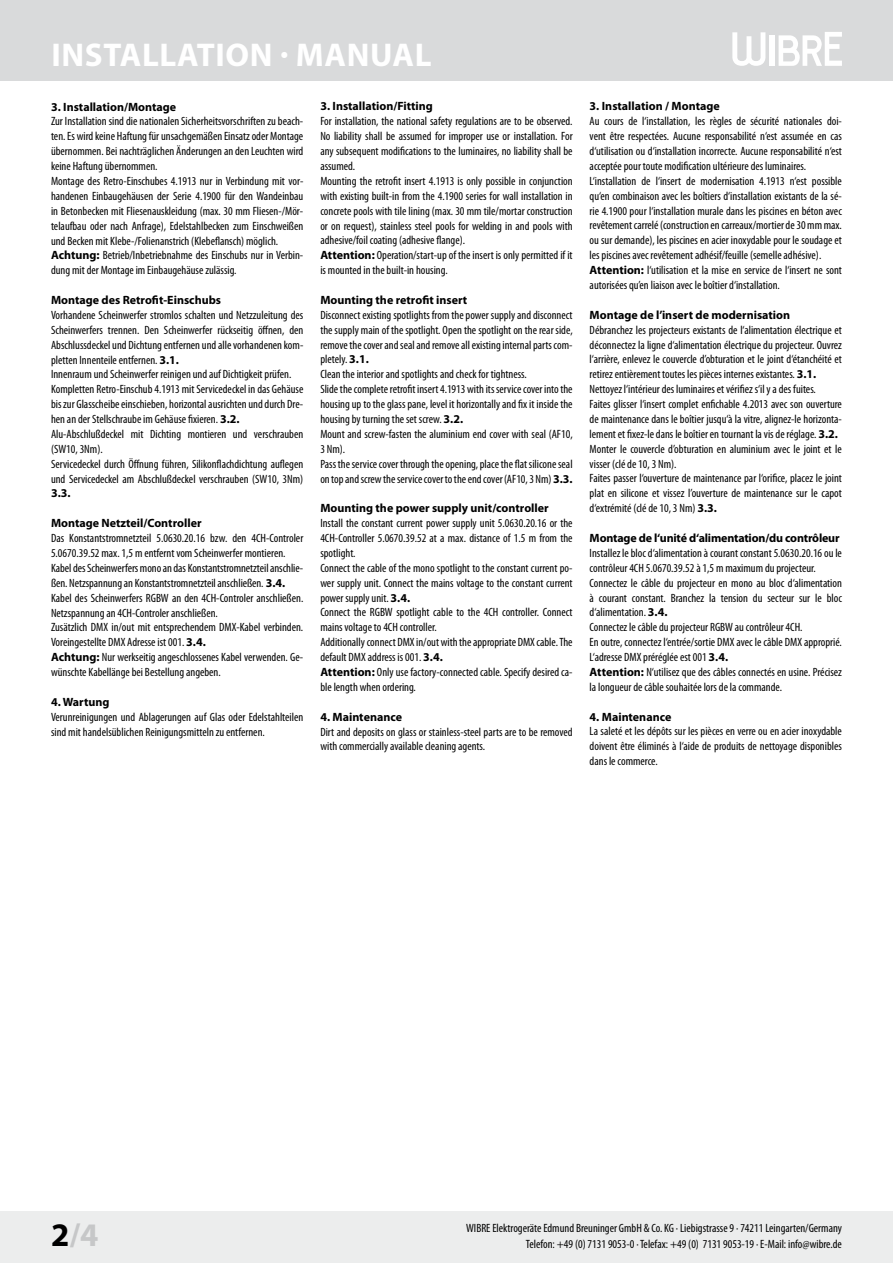
<style>
.page{position:relative;width:893px;height:1263px;background:#fff}
.page>*{position:absolute;margin:0;border:0;box-sizing:border-box;transform-origin:0 0}
.t1{font:700 33px "Myriad Pro";letter-spacing:.02em;color:#fff}
.t2{font:700 33px "Myriad Pro";color:#c6c7c8}
.t3{font:condensed 12px/14.9px "Myriad Pro";color:#000}
.t4{font:700 12px "Myriad Pro";color:#000}
.s1{font-weight:700;font-stretch:normal}
.s2{color:#000}
</style>
<div class="page">
<div style="left:0;top:0;width:893px;height:81px;background:#d9dadb"></div>
<svg style="left:732px;top:32px;width:33px;height:34px"></svg>
<div style="left:769px;top:36px;width:5px;height:30px;background:#fff"></div>
<svg style="left:779px;top:32px;width:63px;height:34px"></svg>
<div style="left:0;top:1211px;width:893px;height:52px;background:#eceded"></div>
<h1 class="t1" style="left:51px;top:33px;width:382px">INSTALLATION · MANUAL</h1>
<p class="t4" style="left:51px;top:99px;width:127px">3. Installation/Montage</p>
<p class="t3" style="left:51px;top:114px;width:254px">Zur Installation sind die nationalen Sicherheitsvorschriften zu beach&shy;ten. Es wird keine Haftung für unsachgemäßen Einsatz oder Montage übernommen. Bei nachträglichen Änderungen an den Leuchten wird keine Haftung übernommen.<br>Montage des Retro-Einschubes 4.1913 nur in Verbindung mit vor&shy;handenen Einbaugehäusen der Serie 4.1900 für den Wandeinbau in Betonbecken mit Fliesenauskleidung (max. 30 mm Fliesen-/Mör&shy;telaufbau oder nach Anfrage), Edelstahlbecken zum Einschweißen und Becken mit Klebe-/Folienanstrich (Klebeflansch) möglich.<br><span class="s1">Achtung:</span> Betrieb/Inbetriebnahme des Einschubs nur in Verbin&shy;dung mit der Montage im Einbaugehäuse zulässig.</p>
<p class="t4" style="left:51px;top:292px;width:172px">Montage des Retrofit-Einschubs</p>
<p class="t3" style="left:51px;top:308px;width:254px">Vorhandene Scheinwerfer stromlos schalten und Netzzuleitung des Scheinwerfers trennen. Den Scheinwerfer rückseitig öffnen, den Abschlussdeckel und Dichtung entfernen und alle vorhandenen kom&shy;pletten Innenteile entfernen. <span class="s1">3.1.<br></span>Innenraum und Scheinwerfer reinigen und auf Dichtigkeit prüfen.<br>Kompletten Retro-Einschub 4.1913 mit Servicedeckel in das Gehäuse bis zur Glasscheibe einschieben, horizontal ausrichten und durch Dre&shy;hen an der Stellschraube im Gehäuse fixieren. <span class="s1">3.2.<br></span>Alu-Abschlußdeckel mit Dichting montieren und verschrauben (SW10, 3Nm).<br>Servicedeckel durch Öffnung führen, Silikonflachdichtung auflegen und Servicedeckel am Abschlußdeckel verschrauben (SW10, 3Nm)</p>
<p class="t4" style="left:51px;top:486px;width:21px">3.3.</p>
<p class="t4" style="left:51px;top:515px;width:152px">Montage Netzteil/Controller</p>
<p class="t3" style="left:51px;top:531px;width:254px">Das Konstantstromnetzteil 5.0630.20.16 bzw. den 4CH-Controler 5.0670.39.52 max. 1,5 m entfernt vom Scheinwerfer montieren.<br>Kabel des Scheinwerfers mono an das Konstantstromnetzteil anschlie&shy;ßen. Netzspannung an Konstantstromnetzteil anschließen. <span class="s1">3.4.<br></span>Kabel des Scheinwerfers RGBW an den 4CH-Controler anschließen.<br>Netzspannung an 4CH-Controler anschließen.<br>Zusätzlich DMX in/out mit entsprechendem DMX-Kabel verbinden.<br>Voreingestellte DMX Adresse ist 001. <span class="s1">3.4.<br>Achtung:</span> Nur werkseitig angeschlossenes Kabel verwenden. Ge&shy;wünschte Kabellänge bei Bestellung angeben.</p>
<p class="t4" style="left:51px;top:694px;width:60px">4. Wartung</p>
<p class="t3" style="left:51px;top:709px;width:254px">Verunreinigungen und Ablagerungen auf Glas oder Edelstahlteilen sind mit handelsüblichen Reinigungsmitteln zu entfernen.</p>
<p class="t4" style="left:320px;top:99px;width:114px">3. Installation/Fitting</p>
<p class="t3" style="left:320px;top:114px;width:254px">For installation, the national safety regulations are to be observed.<br>No liability shall be assumed for improper use or installation. For any subsequent modifications to the luminaires, no liability shall be assumed.<br>Mounting the retrofit insert 4.1913 is only possible in conjunction with existing built-in from the 4.1900 series for wall installation in concrete pools with tile lining (max. 30 mm tile/mortar construction or on request), stainless steel pools for welding in and pools with adhesive/foil coating (adhesive flange).<br><span class="s1">Attention:</span> Operation/start-up of the insert is only permitted if it is mounted in the built-in housing.</p>
<p class="t4" style="left:320px;top:292px;width:148px">Mounting the retrofit insert</p>
<p class="t3" style="left:320px;top:308px;width:254px">Disconnect existing spotlights from the power supply and disconnect the supply main of the spotlight. Open the spotlight on the rear side, remove the cover and seal and remove all existing internal parts com&shy;pletely. <span class="s1">3.1.<br></span>Clean the interior and spotlights and check for tightness.<br>Slide the complete retrofit insert 4.1913 with its service cover into the housing up to the glass pane, level it horizontally and fix it inside the housing by turning the set screw. <span class="s1">3.2.<br></span>Mount and screw-fasten the aluminium end cover with seal (AF10, 3 Nm).<br>Pass the service cover through the opening, place the flat silicone seal on top and screw the service cover to the end cover (AF10, 3 Nm) <span class="s1">3.3.</span></p>
<p class="t4" style="left:320px;top:500px;width:230px">Mounting the power supply unit/controller</p>
<p class="t3" style="left:320px;top:516px;width:254px">Install the constant current power supply unit 5.0630.20.16 or the 4CH-Controller 5.0670.39.52 at a max. distance of 1.5 m from the spotlight.<br>Connect the cable of the mono spotlight to the constant current po&shy;wer supply unit. Connect the mains voltage to the constant current power supply unit. <span class="s1">3.4.<br></span>Connect the RGBW spotlight cable to the 4CH controller. Connect mains voltage to 4CH controller.<br>Additionally connect DMX in/out with the appropriate DMX cable. The default DMX address is 001. <span class="s1">3.4.<br>Attention:</span> Only use factory-connected cable. Specify desired ca&shy;ble length when ordering.</p>
<p class="t4" style="left:320px;top:709px;width:83px">4. Maintenance</p>
<p class="t3" style="left:320px;top:724px;width:254px">Dirt and deposits on glass or stainless-steel parts are to be removed with commercially available cleaning agents.</p>
<p class="t4" style="left:590px;top:99px;width:132px">3. Installation / Montage</p>
<p class="t3" style="left:590px;top:114px;width:254px">Au cours de l‘installation, les règles de sécurité nationales doi&shy;vent être respectées. Aucune responsabilité n‘est assumée en cas d‘utilisation ou d‘installation incorrecte. Aucune responsabilité n‘est acceptée pour toute modification ultérieure des luminaires.<br>L‘installation de l‘insert de modernisation 4.1913 n‘est possible qu‘en combinaison avec les boîtiers d‘installation existants de la sé&shy;rie 4.1900 pour l‘installation murale dans les piscines en béton avec revêtement carrelé (construction en carreaux/mortier de 30 mm max. ou sur demande), les piscines en acier inoxydable pour le soudage et les piscines avec revêtement adhésif/feuille (semelle adhésive).<br><span class="s1">Attention:</span> l‘utilisation et la mise en service de l‘insert ne sont autorisées qu’en liaison avec le boîtier d‘installation.</p>
<p class="t4" style="left:590px;top:307px;width:202px">Montage de l’insert de modernisation</p>
<p class="t3" style="left:590px;top:322px;width:254px">Débranchez les projecteurs existants de l‘alimentation électrique et déconnectez la ligne d‘alimentation électrique du projecteur. Ouvrez l‘arrière, enlevez le couvercle d’obturation et le joint d‘étanchéité et retirez entièrement toutes les pièces internes existantes. <span class="s1">3.1.<br></span>Nettoyez l‘intérieur des luminaires et vérifiez s‘il y a des fuites.<br>Faites glisser l‘insert complet enfichable 4.2013 avec son ouverture de maintenance dans le boîtier jusqu‘à la vitre, alignez-le horizonta&shy;lement et fixez-le dans le boîtier en tournant la vis de réglage. <span class="s1">3.2.<br></span>Monter le couvercle d’obturation en aluminium avec le joint et le visser (clé de 10, 3 Nm).<br>Faites passer l‘ouverture de maintenance par l‘orifice, placez le joint plat en silicone et vissez l’ouverture de maintenance sur le capot d‘extrémité (clé de 10, 3 Nm) <span class="s1">3.3.</span></p>
<p class="t4" style="left:590px;top:530px;width:252px">Montage de l‘unité d‘alimentation/du contrôleur</p>
<p class="t3" style="left:590px;top:546px;width:254px">Installez le bloc d‘alimentation à courant constant 5.0630.20.16 ou le contrôleur 4CH 5.0670.39.52 à 1,5 m maximum du projecteur.<br>Connectez le câble du projecteur en mono au bloc d‘alimentation à courant constant. Branchez la tension du secteur sur le bloc d‘alimentation. <span class="s1">3.4.<br></span>Connectez le câble du projecteur RGBW au contrôleur 4CH.<br>En outre, connectez l‘entrée/sortie DMX avec le câble DMX approprié.<br>L‘adresse DMX préréglée est 001 <span class="s1">3.4.<br>Attention:</span> N‘utilisez que des câbles connectés en usine. Précisez la longueur de câble souhaitée lors de la commande.</p>
<p class="t4" style="left:590px;top:709px;width:83px">4. Maintenance</p>
<p class="t3" style="left:590px;top:724px;width:254px;text-align:justify">La saleté et les dépôts sur les pièces en verre ou en acier inoxydable doivent être éliminés à l‘aide de produits de nettoyage disponibles dans le commerce.</p>
<h1 class="t2" style="left:51px;top:1213px;width:49px"><span class="s2">2</span>/4</h1>
<p class="t3" style="left:466px;top:1219px;width:377px;line-height:16.5px;text-align:right">WIBRE Elektrogeräte Edmund Breuninger GmbH &amp; Co. KG · Liebigstrasse 9 · 74211 Leingarten/Germany<br>Telefon: +49 (0) 7131 9053-0 · Telefax: +49 (0) 7131 9053-19 · E-Mail: info@wibre.de</p>
</div>
